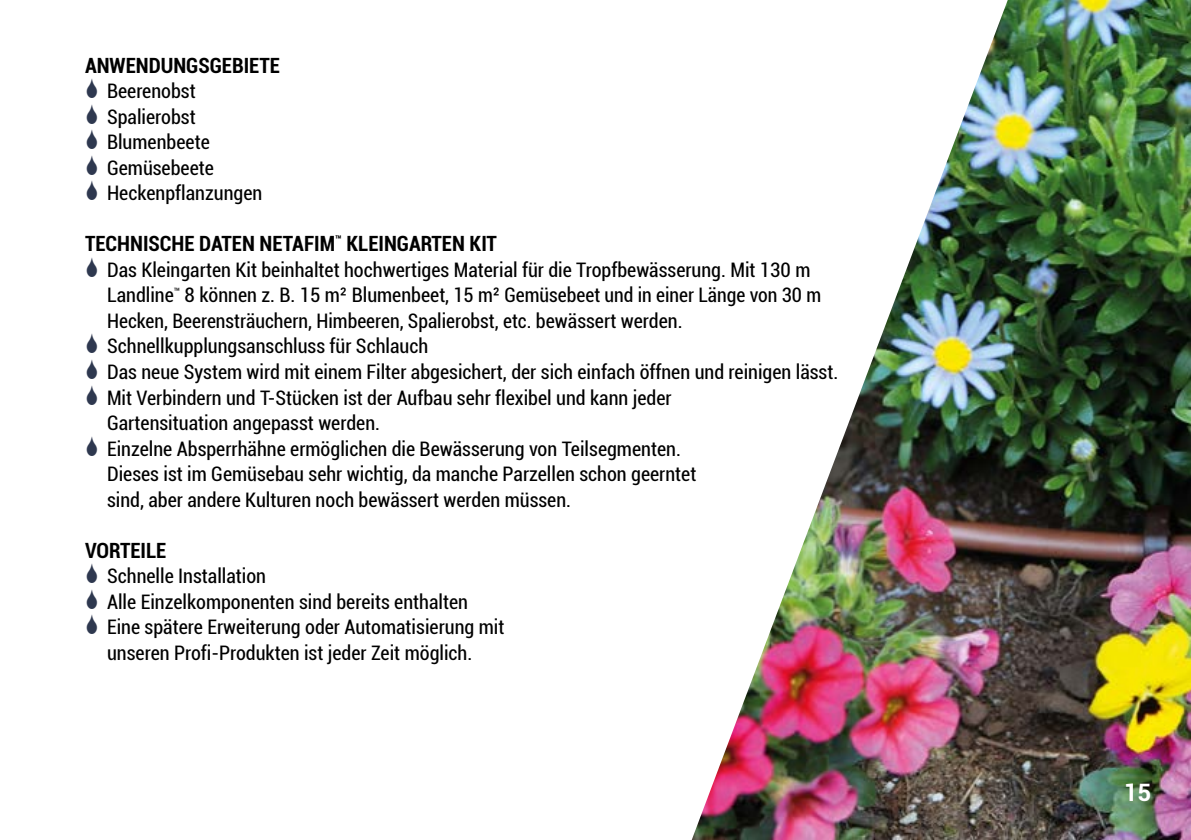
<style>
.page{position:relative;width:1191px;height:840px;background:#fff}
.page>*{position:absolute;margin:0;border:0;box-sizing:border-box;transform-origin:0 0}
.t1{font:700 24px "Roboto";color:#fff}
.t2{font:700 condensed 21px "Roboto";color:#000}
.t3{font:condensed 20px/25.6px "Roboto";color:#000}
</style>
<div class="page">
<img style="left:1007px;top:0;width:184px;height:839px">
<img style="left:692px;top:2px;width:315px;height:837px">
<p class="t2" style="left:85px;top:50px;width:196px">ANWENDUNGSGEBIETE</p>
<p class="t3" style="left:107px;top:77px;width:157px">Beerenobst<br>Spalierobst<br>Blumenbeete<br>Gemüsebeete<br>Heckenpflanzungen</p>
<p class="t2" style="left:85px;top:229px;width:413px">TECHNISCHE DATEN NETAFIM<sup>™</sup> KLEINGARTEN KIT</p>
<p class="t3" style="left:107px;top:256px;width:732px">Das Kleingarten Kit beinhaltet hochwertiges Material für die Tropfbewässerung. Mit 130 m Landline<sup>™</sup> 8 können z. B. 15 m² Blumenbeet, 15 m² Gemüsebeet und in einer Länge von 30 m Hecken, Beerensträuchern, Himbeeren, Spalierobst, etc. bewässert werden.<br>Schnellkupplungsanschluss für Schlauch<br>Das neue System wird mit einem Filter abgesichert, der sich einfach öffnen und reinigen lässt.<br>Mit Verbindern und T-Stücken ist der Aufbau sehr flexibel und kann jeder<br>Gartensituation angepasst werden.<br>Einzelne Absperrhähne ermöglichen die Bewässerung von Teilsegmenten.<br>Dieses ist im Gemüsebau sehr wichtig, da manche Parzellen schon geerntet<br>sind, aber andere Kulturen noch bewässert werden müssen.</p>
<p class="t2" style="left:85px;top:535px;width:83px">VORTEILE</p>
<p class="t3" style="left:107px;top:562px;width:399px">Schnelle Installation<br>Alle Einzelkomponenten sind bereits enthalten Eine spätere Erweiterung oder Automatisierung mit unseren Profi-Produkten ist jeder Zeit möglich.</p>
<p class="t1" style="left:1123px;top:775px;width:29px">15</p>
</div>
